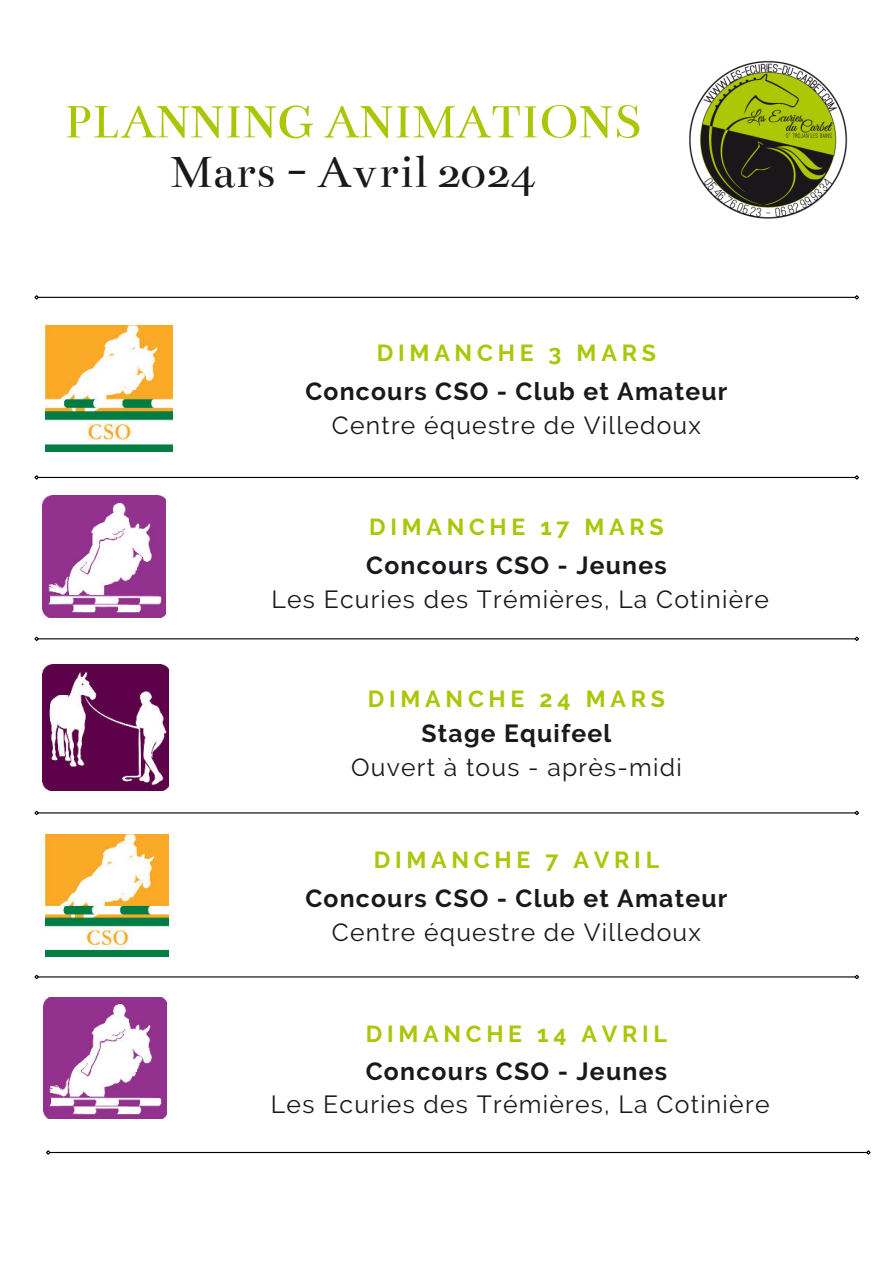
<style>
.page{position:relative;width:893px;height:1264px;background:#fff}
.page>*{position:absolute;margin:0;border:0;box-sizing:border-box;transform-origin:0 0}
.t1{font:50.85px "Bentham";color:#abc607}
.t2{font:49.35px "Bentham";color:#1b181c}
.t3{font:24.75px "Raleway";letter-spacing:.05em;color:#1b181c}
.t4{font:700 24.75px "Raleway";letter-spacing:.05em;color:#1b181c}
.t5{font:700 23.1px "Raleway";letter-spacing:.205em;color:#abc607}
</style>
<div class="page">
<img style="left:689px;top:60px;width:159px;height:159px">
<hr style="left:38px;top:477px;width:817px;height:1px;background:#000">
<svg style="left:34px;top:475px;width:6px;height:5px"></svg>
<svg style="left:853px;top:475px;width:6px;height:5px"></svg>
<hr style="left:38px;top:638px;width:817px;height:1px;background:#000">
<svg style="left:34px;top:636px;width:6px;height:5px"></svg>
<svg style="left:853px;top:636px;width:6px;height:5px"></svg>
<hr style="left:38px;top:812px;width:817px;height:1px;background:#000">
<svg style="left:34px;top:810px;width:6px;height:6px"></svg>
<svg style="left:853px;top:810px;width:6px;height:5px"></svg>
<hr style="left:38px;top:976px;width:817px;height:1px;background:#000">
<svg style="left:34px;top:974px;width:6px;height:6px"></svg>
<svg style="left:853px;top:974px;width:6px;height:6px"></svg>
<hr style="left:38px;top:297px;width:817px;height:1px;background:#000">
<svg style="left:34px;top:295px;width:6px;height:5px"></svg>
<svg style="left:853px;top:295px;width:6px;height:5px"></svg>
<img style="left:46px;top:325px;width:126px;height:126px">
<img style="left:43px;top:495px;width:122px;height:122px">
<img style="left:43px;top:664px;width:126px;height:126px">
<img style="left:46px;top:834px;width:123px;height:122px">
<img style="left:43px;top:997px;width:123px;height:121px">
<hr style="left:50px;top:1151px;width:816px;height:1px;background:#000">
<svg style="left:46px;top:1150px;width:5px;height:5px"></svg>
<svg style="left:865px;top:1150px;width:6px;height:5px"></svg>
<h1 class="t1" style="left:64px;top:94px;width:579px">PLANNING ANIMATIONS</h1>
<h2 class="t2" style="left:170px;top:144px;width:367px">Mars - Avril 2024</h2>
<p class="t5" style="left:377px;top:340px;width:280px">DIMANCHE 3 MARS</p>
<p class="t4" style="left:305px;top:377px;width:423px">Concours CSO - Club et Amateur</p>
<p class="t3" style="left:332px;top:411px;width:370px">Centre équestre de Villedoux</p>
<p class="t5" style="left:369px;top:513px;width:296px">DIMANCHE 17 MARS</p>
<p class="t4" style="left:366px;top:551px;width:302px">Concours CSO - Jeunes</p>
<p class="t3" style="left:271px;top:584px;width:498px">Les Ecuries des Trémières, La Cotinière</p>
<p class="t5" style="left:368px;top:685px;width:299px">DIMANCHE 24 MARS</p>
<p class="t4" style="left:421px;top:719px;width:191px">Stage Equifeel</p>
<p class="t3" style="left:351px;top:752px;width:332px">Ouvert à tous - après-midi</p>
<p class="t5" style="left:373px;top:846px;width:287px">DIMANCHE 7 AVRIL</p>
<p class="t4" style="left:305px;top:884px;width:423px">Concours CSO - Club et Amateur</p>
<p class="t3" style="left:332px;top:917px;width:370px">Centre équestre de Villedoux</p>
<p class="t5" style="left:366px;top:1020px;width:303px">DIMANCHE 14 AVRIL</p>
<p class="t4" style="left:366px;top:1056px;width:303px">Concours CSO - Jeunes</p>
<p class="t3" style="left:271px;top:1090px;width:500px">Les Ecuries des Trémières, La Cotinière</p>
</div>
